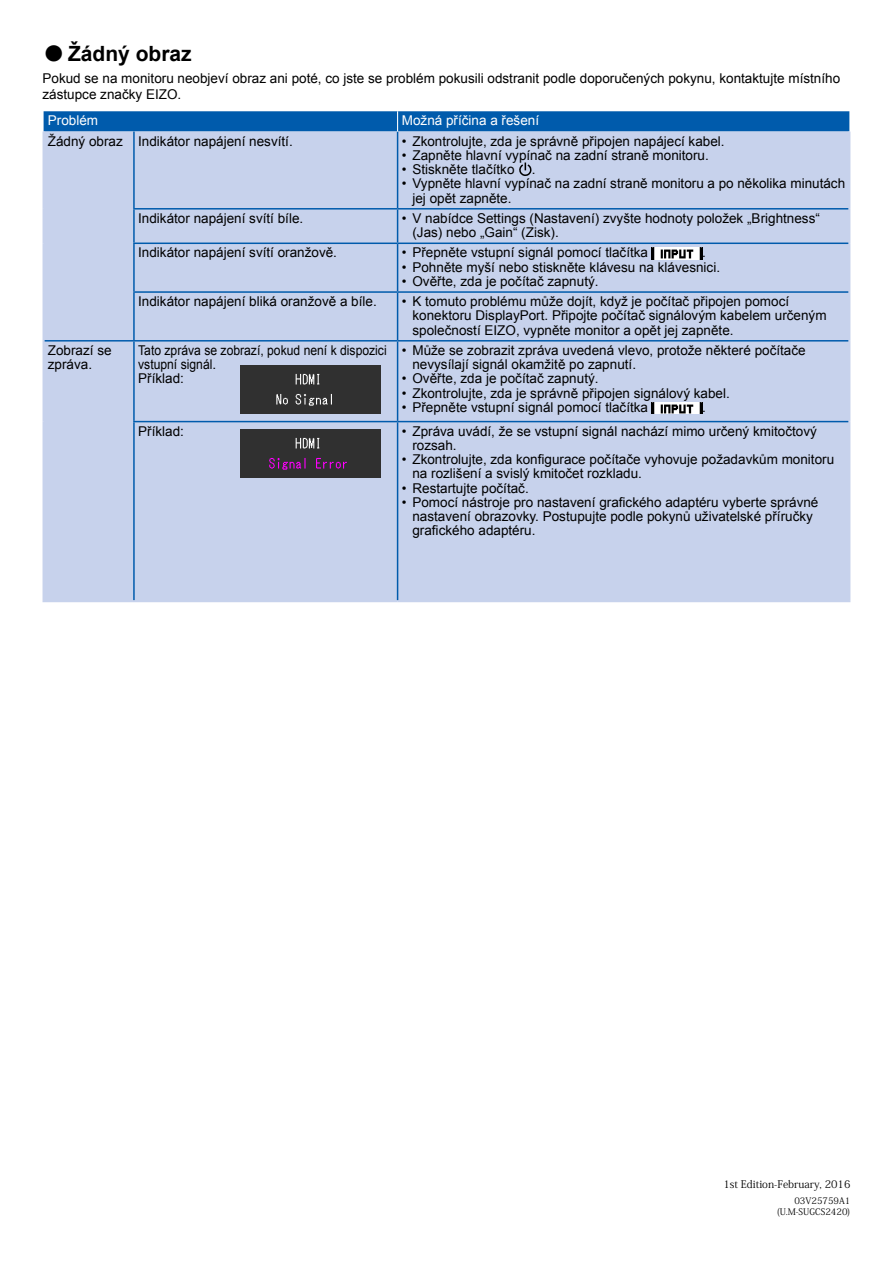
<style>
.page{position:relative;width:893px;height:1263px;background:#fff}
.page>*{position:absolute;margin:0;border:0;box-sizing:border-box;transform-origin:0 0}
.t1{font:700 37.8px "Arial";color:#000}
.t2{font:700 21px "Arial";color:#000}
.t3{font:13.5px/14.2px "Arial";color:#000}
.t4{font:13.5px/14.2px "Arial";color:#000;scale:.9 1}
.t5{font:13.5px "Arial";color:#fff}
.t6{font:10.5px "Koz Min Pr 6 N";color:#000}
.t7{font:9px/10.5px "Koz Min Pr 6 N";color:#000;text-align:right}
</style>
<div class="page">
<div style="left:45px;top:132px;width:803px;height:468px;background:#c7d2ec"></div>
<hr style="left:43px;top:600px;width:91px;height:2px;background:#c7d2ec">
<hr style="left:43px;top:132px;width:2px;height:77px;background:#c7d2ec">
<hr style="left:43px;top:209px;width:2px;height:34px;background:#c7d2ec">
<hr style="left:43px;top:243px;width:2px;height:49px;background:#c7d2ec">
<hr style="left:43px;top:292px;width:2px;height:49px;background:#c7d2ec">
<hr style="left:848px;top:132px;width:2px;height:77px;background:#c7d2ec">
<hr style="left:848px;top:209px;width:2px;height:34px;background:#c7d2ec">
<hr style="left:848px;top:243px;width:2px;height:49px;background:#c7d2ec">
<hr style="left:848px;top:292px;width:2px;height:49px;background:#c7d2ec">
<hr style="left:43px;top:341px;width:2px;height:81px;background:#c7d2ec">
<hr style="left:43px;top:422px;width:2px;height:178px;background:#c7d2ec">
<hr style="left:848px;top:341px;width:2px;height:81px;background:#c7d2ec">
<hr style="left:848px;top:422px;width:2px;height:178px;background:#c7d2ec">
<hr style="left:134px;top:600px;width:264px;height:2px;background:#c7d2ec">
<hr style="left:398px;top:600px;width:452px;height:2px;background:#c7d2ec">
<hr style="left:133px;top:132px;width:2px;height:76px;background:#005bac">
<hr style="left:397px;top:132px;width:1px;height:76px;background:#005bac">
<hr style="left:133px;top:208px;width:265px;height:2px;background:#005bac">
<hr style="left:133px;top:210px;width:2px;height:33px;background:#005bac">
<hr style="left:398px;top:208px;width:450px;height:2px;background:#005bac">
<hr style="left:397px;top:210px;width:1px;height:33px;background:#005bac">
<hr style="left:133px;top:243px;width:265px;height:1px;background:#005bac">
<hr style="left:133px;top:244px;width:2px;height:47px;background:#005bac">
<hr style="left:398px;top:243px;width:450px;height:1px;background:#005bac">
<hr style="left:397px;top:244px;width:1px;height:47px;background:#005bac">
<hr style="left:133px;top:291px;width:265px;height:2px;background:#005bac">
<hr style="left:133px;top:293px;width:2px;height:47px;background:#005bac">
<hr style="left:398px;top:291px;width:450px;height:2px;background:#005bac">
<hr style="left:397px;top:293px;width:1px;height:47px;background:#005bac">
<hr style="left:45px;top:340px;width:89px;height:2px;background:#005bac">
<hr style="left:134px;top:340px;width:264px;height:2px;background:#005bac">
<hr style="left:133px;top:342px;width:2px;height:79px;background:#005bac">
<hr style="left:398px;top:340px;width:450px;height:2px;background:#005bac">
<hr style="left:397px;top:342px;width:1px;height:79px;background:#005bac">
<hr style="left:133px;top:421px;width:265px;height:1px;background:#005bac">
<hr style="left:133px;top:422px;width:2px;height:178px;background:#005bac">
<hr style="left:398px;top:421px;width:450px;height:1px;background:#005bac">
<hr style="left:397px;top:422px;width:1px;height:178px;background:#005bac">
<svg style="left:44px;top:111px;width:805px;height:21px;background:#0b61af"></svg>
<svg style="left:518px;top:163px;width:14px;height:13px"></svg>
<img style="left:652px;top:248px;width:50px;height:11px">
<img style="left:652px;top:402px;width:50px;height:12px">
<img style="left:240px;top:365px;width:140px;height:48px">
<img style="left:240px;top:429px;width:140px;height:49px">
<h2 class="t2" style="left:68px;top:39px;width:125px">Žádný obraz</h2>
<h1 class="t1" style="left:43px;top:26px;width:24px">●</h1>
<p class="t3" style="left:43px;top:70px;width:799px;line-height:16.5px">Pokud se na monitoru neobjeví obraz ani poté, co jste se problém pokusili odstranit podle doporučených pokynu, kontaktujte místního zástupce značky EIZO.</p>
<p class="t5" style="left:402px;top:112px;width:139px">Možná příčina a řešení</p>
<p class="t5" style="left:48px;top:112px;width:52px">Problém</p>
<p class="t3" style="left:48px;top:134px;width:77px">Žádný obraz</p>
<p class="t3" style="left:138px;top:134px;width:156px">Indikátor napájení nesvítí.</p>
<p class="t3" style="left:138px;top:211px;width:167px">Indikátor napájení svítí bíle.</p>
<p class="t3" style="left:138px;top:246px;width:200px">Indikátor napájení svítí oranžově.</p>
<p class="t3" style="left:138px;top:294px;width:240px">Indikátor napájení bliká oranžově a bíle.</p>
<p class="t3" style="left:402px;top:134px;width:324px">• Zkontrolujte, zda je správně připojen napájecí kabel.</p>
<p class="t3" style="left:532px;top:148px;width:179px;text-indent:-130px">• Zapněte hlavní vypínač na zadní straně monitoru. .</p>
<p class="t3" style="left:402px;top:162px;width:114px">• Stiskněte tlačítko</p>
<p class="t3" style="left:412px;top:177px;width:434px;text-indent:-11px">• Vypněte hlavní vypínač na zadní straně monitoru a po několika minutách jej opět zapněte.</p>
<p class="t3" style="left:402px;top:211px;width:420px">• V nabídce Settings (Nastavení) zvyšte hodnoty položek „Brightness”</p>
<p class="t3" style="left:412px;top:225px;width:148px">(Jas) nebo „Gain“ (Zisk .(</p>
<p class="t3" style="left:402px;top:246px;width:248px">• Přepněte vstupní signál pomocí tlačítka</p>
<p class="t3" style="left:702px;top:246px;width:5px">.</p>
<p class="t3" style="left:402px;top:260px;width:320px">• Pohněte myší nebo stiskněte klávesu na klávesnici.</p>
<p class="t3" style="left:402px;top:274px;width:198px">• Ověřte, zda je počítač zapnutý.</p>
<p class="t3" style="left:402px;top:294px;width:389px">• K tomuto problému může dojít, když je počítač připojen pomocí</p>
<p class="t3" style="left:412px;top:309px;width:416px">konektoru DisplayPort. Připojte počítač signálovým kabelem určeným společností EIZO, vypněte monitor a opět jej zapněte.</p>
<p class="t3" style="left:48px;top:343px;width:65px">Zobrazí se zpráva.</p>
<p class="t4" style="left:138px;top:343px;width:278px">Tato zpráva se zobrazí, pokud není k dispozici vstupní signál.<br>Příklad:</p>
<p class="t3" style="left:412px;top:343px;width:395px;text-indent:-11px">• Může se zobrazit zpráva uvedená vlevo, protože některé počítače nevysílají signál okamžitě po zapnutí.</p>
<p class="t3" style="left:402px;top:372px;width:198px">• Ověřte, zda je počítač zapnutý.</p>
<p class="t3" style="left:702px;top:386px;width:29px;text-indent:-300px">• Zkontrolujte, zda je správně připojen signálový kabel. .</p>
<p class="t3" style="left:402px;top:400px;width:248px">• Přepněte vstupní signál pomocí tlačítka</p>
<p class="t3" style="left:402px;top:424px;width:417px">• Zpráva uvádí, že se vstupní signál nachází mimo určený kmitočtový</p>
<p class="t3" style="left:138px;top:424px;width:47px">Příklad:</p>
<p class="t3" style="left:412px;top:438px;width:46px">rozsah.</p>
<p class="t3" style="left:412px;top:452px;width:423px;text-indent:-11px">• Zkontrolujte, zda konfigurace počítače vyhovuje požadavkům monitoru na rozlišení a svislý kmitočet rozkladu.</p>
<p class="t3" style="left:402px;top:481px;width:128px">• Restartujte počítač.</p>
<p class="t3" style="left:412px;top:495px;width:407px;text-indent:-11px">• Pomocí nástroje pro nastavení grafického adaptéru vyberte správné nastavení obrazovky. Postupujte podle pokynů uživatelské příručky grafického adaptéru.</p>
<p class="t6" style="left:723px;top:1178px;width:129px">1st Edition-February, 2016</p>
<p class="t7" style="left:777px;top:1196px;width:75px">03V25759A1<br>U( M. -SUGCS2420(</p>
</div>
